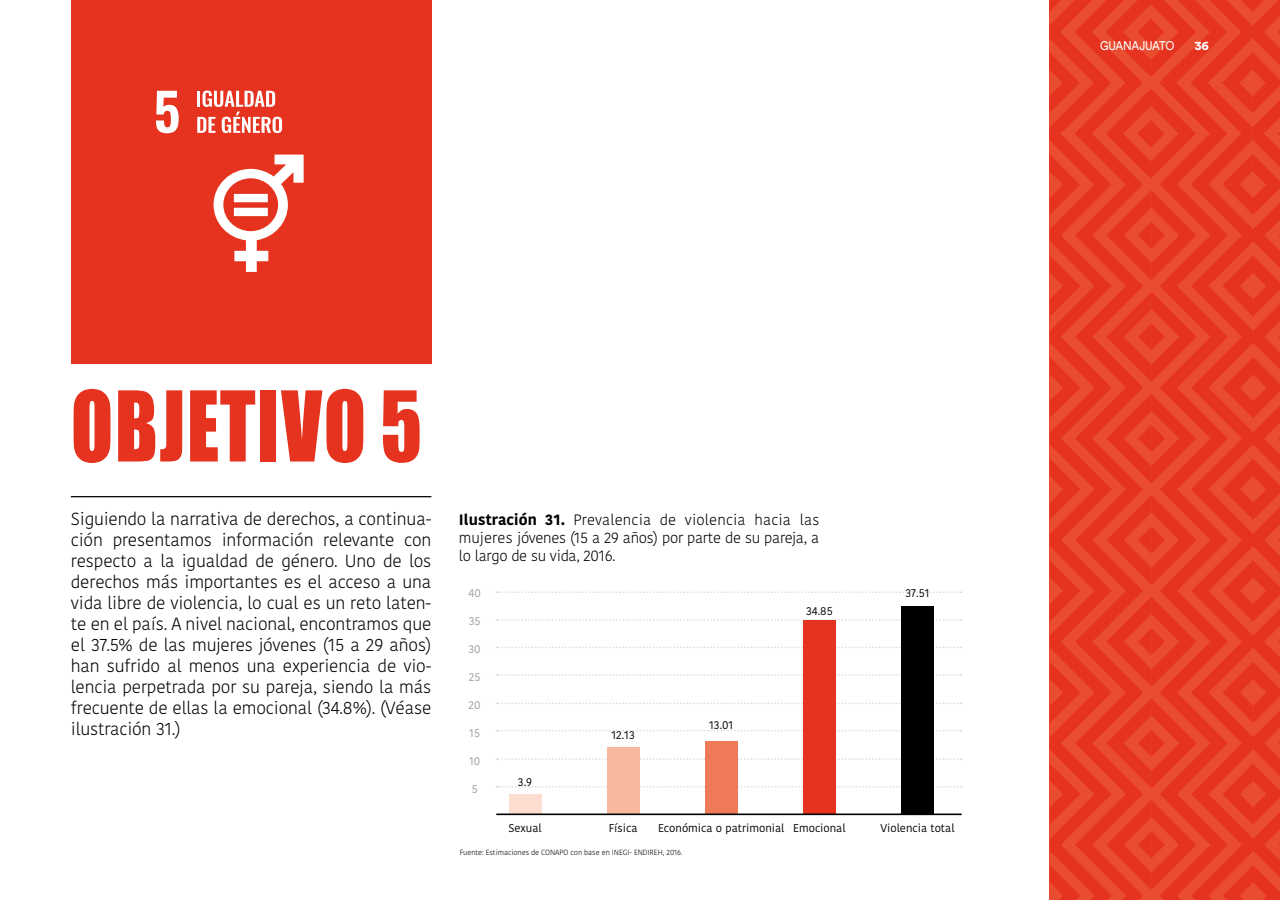
<style>
.page{position:relative;width:1280px;height:900px;background:#fff}
.page>*{position:absolute;margin:0;border:0;box-sizing:border-box;transform-origin:0 0}
.t1{font:90px "Impact";letter-spacing:.02em;color:#e6331f;scale:.86 1}
.t2{font:300 17.5px/21px "Kohinoor Bangla";letter-spacing:-.01em;color:#000;text-align:justify}
.t3{font:300 15px/18px "Kohinoor Bangla";letter-spacing:-.02em;color:#000;text-align:justify}
.t4{font:12.5px "Circular Std";letter-spacing:-.015em;color:#fff;scale:.9 1}
.t5{font:900 12.5px "Circular Std";color:#fff}
.t6{font:11.25px "Kohinoor Bangla";color:#000}
.t7{font:11.25px "Kohinoor Bangla";color:#9d9d9c}
.t8{font:300 7.5px "Kohinoor Bangla";letter-spacing:-.01em;color:#000}
.s1{font-weight:700}
</style>
<div class="page">
<svg style="left:496px;top:786px;width:466px;height:2px"></svg>
<svg style="left:496px;top:647px;width:465px;height:1px"></svg>
<svg style="left:496px;top:703px;width:465px;height:1px"></svg>
<svg style="left:496px;top:591px;width:465px;height:2px"></svg>
<svg style="left:496px;top:619px;width:465px;height:2px"></svg>
<svg style="left:496px;top:730px;width:465px;height:2px"></svg>
<svg style="left:496px;top:758px;width:465px;height:2px"></svg>
<svg style="left:496px;top:674px;width:465px;height:2px"></svg>
<hr style="left:71px;top:496px;width:360px;height:1px;background:#000">
<div style="left:71px;top:0;width:360px;height:363px;background:#e6331f"></div>
<svg style="left:156px;top:91px;width:23px;height:42px"></svg>
<svg style="left:197px;top:91px;width:85px;height:42px"></svg>
<svg style="left:214px;top:155px;width:90px;height:117px"></svg>
<div style="left:234px;top:194px;width:34px;height:8px;background:#fff"></div>
<div style="left:234px;top:208px;width:34px;height:8px;background:#fff"></div>
<svg style="left:1049px;top:0;width:231px;height:900px;background:#e73e26"></svg>
<div style="left:509px;top:794px;width:33px;height:20px;background:#fcddcf"></div>
<div style="left:607px;top:747px;width:33px;height:67px;background:#f7b89d"></div>
<div style="left:705px;top:742px;width:33px;height:72px;background:#ef7a57"></div>
<div style="left:803px;top:620px;width:33px;height:194px;background:#e6331f"></div>
<div style="left:901px;top:606px;width:33px;height:208px;background:#000"></div>
<hr style="left:496px;top:814px;width:466px;height:1px;background:#000">
<h1 class="t1" style="left:71px;top:356px;width:410px">OBJETIVO 5</h1>
<p class="t2" style="left:71px;top:508px;width:362px">Siguiendo la narrativa de derechos, a continua&shy;ción presentamos información relevante con respecto a la igualdad de género. Uno de los derechos más importantes es el acceso a una vida libre de violencia, lo cual es un reto laten&shy;te en el país. A nivel nacional, encontramos que el 37.5% de las mujeres jóvenes (15 a 29 años) han sufrido al menos una experiencia de vio&shy;lencia perpetrada por su pareja, siendo la más frecuente de ellas la emocional (34.8%). (Véase ilustración 31.)</p>
<p class="t3" style="left:459px;top:511px;width:362px"><span class="s1">Ilustración 31.</span> Prevalencia de violencia hacia las mujeres jóvenes (15 a 29 años) por parte de su pareja, a lo largo de su vida, 2016.</p>
<p class="t7" style="left:468px;top:584px;width:14px">40</p>
<p class="t7" style="left:469px;top:613px;width:13px">35</p>
<p class="t7" style="left:469px;top:641px;width:14px">30</p>
<p class="t7" style="left:469px;top:669px;width:13px">25</p>
<p class="t7" style="left:469px;top:697px;width:14px">20</p>
<p class="t7" style="left:469px;top:725px;width:12px">15</p>
<p class="t6" style="left:806px;top:603px;width:28px">34.85</p>
<p class="t6" style="left:709px;top:716px;width:26px">13.01</p>
<p class="t6" style="left:611px;top:726px;width:25px">12.13</p>
<p class="t7" style="left:469px;top:753px;width:13px">10</p>
<p class="t7" style="left:472px;top:781px;width:7px">5</p>
<p class="t6" style="left:518px;top:773px;width:16px">3.9</p>
<p class="t6" style="left:508px;top:820px;width:35px">Sexual</p>
<p class="t6" style="left:609px;top:820px;width:30px">Física</p>
<p class="t6" style="left:658px;top:820px;width:128px">Económica o patrimonial</p>
<p class="t8" style="left:460px;top:847px;width:224px">Fuente: Estimaciones de CONAPO con base en INEGI- ENDIREH, 2016.</p>
<p class="t6" style="left:793px;top:820px;width:54px">Emocional</p>
<p class="t6" style="left:906px;top:585px;width:25px">37.51</p>
<p class="t6" style="left:880px;top:820px;width:76px">Violencia total</p>
<p class="t4" style="left:1100px;top:38px;width:84px">GUANAJUATO</p>
<p class="t5" style="left:1195px;top:38px;width:16px">36</p>
</div>
